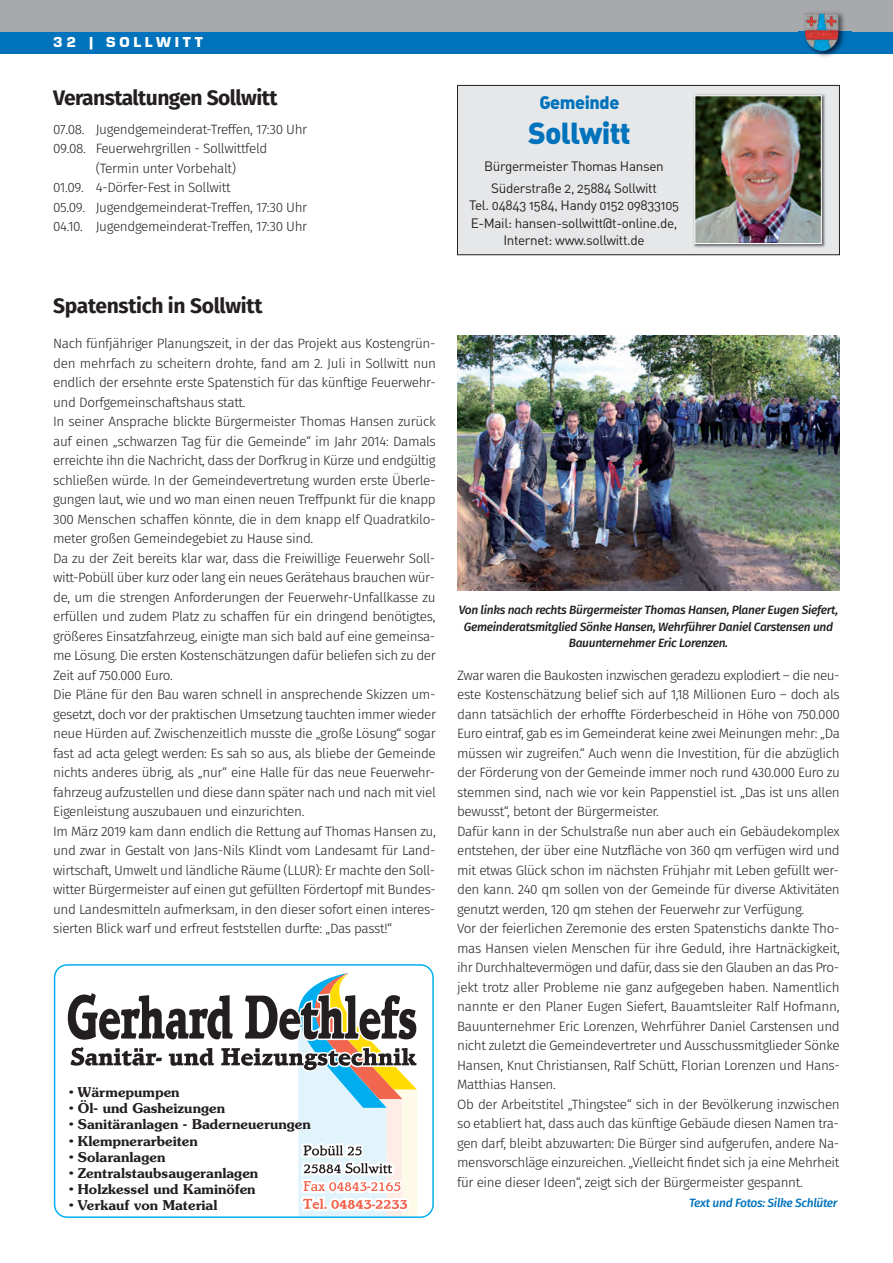
<style>
.page{position:relative;width:893px;height:1263px;background:#fff}
.page>*{position:absolute;margin:0;border:0;box-sizing:border-box;transform-origin:0 0}
.t1{font:30px "DIN Black Alternate";letter-spacing:-.025em;color:#0073bc}
.t2{font:700 21px "Fira Sans";letter-spacing:-.025em;color:#231f20}
.t3{font:18px "DIN Black Alternate";letter-spacing:-.025em;color:#0073bc}
.t4{font:15px "Eurostile T Blac";letter-spacing:.25em;color:#fff}
.t5{font:300 13.5px/19.5px "Fira Sans";letter-spacing:-.025em;color:#231f20}
.t6{font:600 13.5px "Souvenir";color:#231f20}
.t7{font:13.5px/17.2px "DIN Regular Alternate";letter-spacing:-.025em;color:#231f20;text-align:center}
.t8{font:italic 500 12px/16.5px "Fira Sans";letter-spacing:-.025em;color:#231f20;text-align:center}
.t9{font:italic 500 12px "Fira Sans";letter-spacing:-.025em;color:#0073bc}
</style>
<div class="page">
<div style="left:0;top:0;width:893px;height:43px;background:#a8a9ad"></div>
<div style="left:0;top:32px;width:893px;height:21px;background:#0073bc"></div>
<img style="left:799px;top:12px;width:52px;height:45px">
<img style="left:805px;top:13px;width:33px;height:38px">
<svg style="left:67px;top:973px;width:350px;height:243px"></svg>
<div style="left:54px;top:964px;width:380px;height:254px;border:1px solid #00aeef;border-radius:13px"></div>
<img style="left:457px;top:336px;width:383px;height:255px">
<div style="left:458px;top:86px;width:381px;height:168px;background:#e6e7e9"></div>
<div style="left:457px;top:85px;width:383px;height:170px;border:1px solid #231f20"></div>
<img style="left:693px;top:94px;width:132px;height:154px">
<img style="left:696px;top:97px;width:124px;height:145px">
<div style="left:694px;top:95px;width:128px;height:149px;border:1px solid #fff"></div>
<p class="t4" style="left:53px;top:33px;width:151px">32 | SOLLWITT</p>
<h2 class="t2" style="left:53px;top:80px;width:226px">Veranstaltungen Sollwitt</h2>
<p class="t5" style="left:53px;top:119px;width:256px">07.08. Jugendgemeinderat-Treffen, 17:30 Uhr</p>
<p class="t5" style="left:53px;top:139px;width:216px">09.08. Feuerwehrgrillen - Sollwittfeld</p>
<p class="t5" style="left:96px;top:158px;width:142px">(Termin unter Vorbehalt)</p>
<p class="t5" style="left:53px;top:178px;width:179px">01.09. 4-Dörfer-Fest in Sollwitt</p>
<p class="t5" style="left:53px;top:197px;width:256px">05.09. Jugendgemeinderat-Treffen, 17:30 Uhr</p>
<p class="t5" style="left:53px;top:217px;width:256px">04.10. Jugendgemeinderat-Treffen, 17:30 Uhr</p>
<h2 class="t2" style="left:53px;top:288px;width:211px">Spatenstich in Sollwitt</h2>
<p class="t5" style="left:53px;top:334px;width:384px">Nach fünfjähriger Planungszeit, in der das Projekt aus Kostengrün&shy;den mehrfach zu scheitern drohte, fand am 2. Juli in Sollwitt nun endlich der ersehnte erste Spatenstich für das künftige Feuerwehr&shy;und Dorfgemeinschaftshaus statt.<br>In seiner Ansprache blickte Bürgermeister Thomas Hansen zurück auf einen „schwarzen Tag für die Gemeinde“ im Jahr 2014: Damals erreichte ihn die Nachricht, dass der Dorfkrug in Kürze und endgültig schließen würde. In der Gemeindevertretung wurden erste Überle&shy;gungen laut, wie und wo man einen neuen Treffpunkt für die knapp 300 Menschen schaffen könnte, die in dem knapp elf Quadratkilo&shy;meter großen Gemeindegebiet zu Hause sind.<br>Da zu der Zeit bereits klar war, dass die Freiwillige Feuerwehr Soll&shy;witt-Pobüll über kurz oder lang ein neues Gerätehaus brauchen wür&shy;de, um die strengen Anforderungen der Feuerwehr-Unfallkasse zu erfüllen und zudem Platz zu schaffen für ein dringend benötigtes, größeres Einsatzfahrzeug, einigte man sich bald auf eine gemeinsa&shy;me Lösung. Die ersten Kostenschätzungen dafür beliefen sich zu der Zeit auf 750.000 Euro.<br>Die Pläne für den Bau waren schnell in ansprechende Skizzen um&shy;gesetzt, doch vor der praktischen Umsetzung tauchten immer wieder neue Hürden auf. Zwischenzeitlich musste die „große Lösung“ sogar fast ad acta gelegt werden: Es sah so aus, als bliebe der Gemeinde nichts anderes übrig, als „nur“ eine Halle für das neue Feuerwehr&shy;fahrzeug aufzustellen und diese dann später nach und nach mit viel Eigenleistung auszubauen und einzurichten.<br>Im März 2019 kam dann endlich die Rettung auf Thomas Hansen zu, und zwar in Gestalt von Jans-Nils Klindt vom Landesamt für Land&shy;wirtschaft, Umwelt und ländliche Räume (LLUR): Er machte den Soll&shy;witter Bürgermeister auf einen gut gefüllten Fördertopf mit Bundes&shy;und Landesmitteln aufmerksam, in den dieser sofort einen interes&shy;sierten Blick warf und erfreut feststellen durfte: „Das passt!“</p>
<p class="t6" style="left:70px;top:1084px;width:112px">• Wärmepumpen</p>
<p class="t6" style="left:70px;top:1101px;width:157px">• Öl- und Gasheizungen</p>
<p class="t6" style="left:70px;top:1117px;width:243px">• Sanitäranlagen - Baderneuerungen</p>
<p class="t6" style="left:70px;top:1133px;width:130px">• Klempnerarbeiten</p>
<p class="t6" style="left:70px;top:1149px;width:97px">• Solaranlagen</p>
<p class="t6" style="left:70px;top:1165px;width:190px">• Zentralstaubsaugeranlagen</p>
<p class="t6" style="left:70px;top:1182px;width:188px">• Holzkessel und Kaminöfen</p>
<p class="t6" style="left:70px;top:1198px;width:149px">• Verkauf von Material</p>
<h3 class="t3" style="left:539px;top:92px;width:82px">Gemeinde</h3>
<h1 class="t1" style="left:528px;top:116px;width:104px">Sollwitt</h1>
<p class="t7" style="left:484px;top:156px;width:181px;line-height:21.8px">Bürgermeister Thomas Hansen<br>Süderstraße 2, 25884 Sollwitt</p>
<p class="t7" style="left:469px;top:197px;width:211px">Tel. 04843 1584, Handy 0152 09833105<br>E-Mail: hansen-sollwitt@t-online.de,<br>Internet: www.sollwitt.de</p>
<p class="t8" style="left:459px;top:601px;width:381px">Von links nach rechts Bürgermeister Thomas Hansen, Planer Eugen Siefert,<br>Gemeinderatsmitglied Sönke Hansen, Wehrführer Daniel Carstensen und<br>Bauunternehmer Eric Lorenzen.</p>
<p class="t5" style="left:457px;top:665px;width:384px">Zwar waren die Baukosten inzwischen geradezu explodiert – die neu&shy;este Kostenschätzung belief sich auf 1,18 Millionen Euro – doch als dann tatsächlich der erhoffte Förderbescheid in Höhe von 750.000<br>Euro eintraf, gab es im Gemeinderat keine zwei Meinungen mehr: „Da müssen wir zugreifen.“ Auch wenn die Investition, für die abzüglich der Förderung von der Gemeinde immer noch rund 430.000 Euro zu stemmen sind, nach wie vor kein Pappenstiel ist. „Das ist uns allen bewusst“, betont der Bürgermeister.<br>Dafür kann in der Schulstraße nun aber auch ein Gebäudekomplex entstehen, der über eine Nutzfläche von 360 qm verfügen wird und mit etwas Glück schon im nächsten Frühjahr mit Leben gefüllt wer&shy;den kann. 240 qm sollen von der Gemeinde für diverse Aktivitäten genutzt werden, 120 qm stehen der Feuerwehr zur Verfügung.<br>Vor der feierlichen Zeremonie des ersten Spatenstichs dankte Tho&shy;mas Hansen vielen Menschen für ihre Geduld, ihre Hartnäckigkeit, ihr Durchhaltevermögen und dafür, dass sie den Glauben an das Pro&shy;jekt trotz aller Probleme nie ganz aufgegeben haben. Namentlich nannte er den Planer Eugen Siefert, Bauamtsleiter Ralf Hofmann, Bauunternehmer Eric Lorenzen, Wehrführer Daniel Carstensen und nicht zuletzt die Gemeindevertreter und Ausschussmitglieder Sönke Hansen, Knut Christiansen, Ralf Schütt, Florian Lorenzen und Hans-Matthias Hansen.<br>Ob der Arbeitstitel „Thingstee“ sich in der Bevölkerung inzwischen so etabliert hat, dass auch das künftige Gebäude diesen Namen tra&shy;gen darf, bleibt abzuwarten: Die Bürger sind aufgerufen, andere Na&shy;mensvorschläge einzureichen. „Vielleicht findet sich ja eine Mehrheit für eine dieser Ideen“, zeigt sich der Bürgermeister gespannt.</p>
<p class="t9" style="left:689px;top:1193px;width:150px">Text und Fotos: Silke Schlüter</p>
</div>
